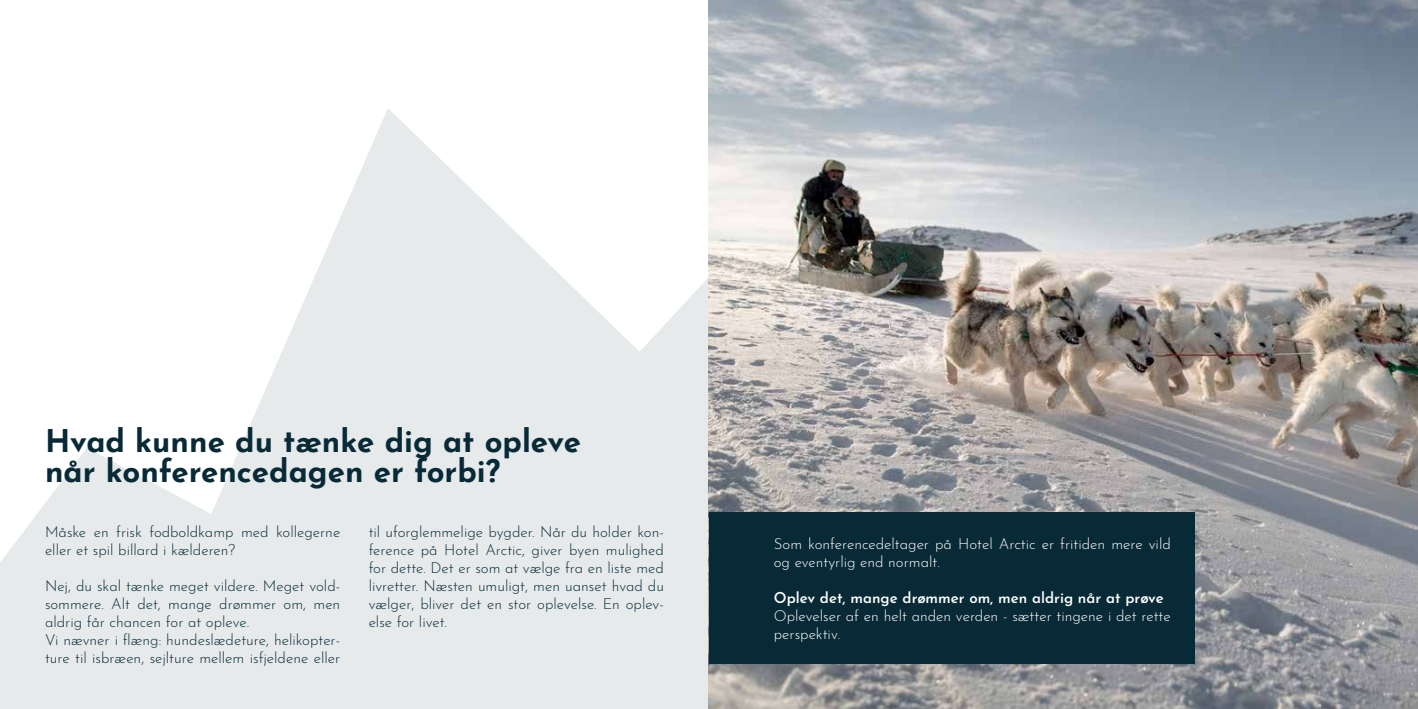
<style>
.page{position:relative;width:1418px;height:709px;background:#fff}
.page>*{position:absolute;margin:0;border:0;box-sizing:border-box;transform-origin:0 0}
.t1{font:700 31.25px/30px "Josefin Sans";color:#072a36}
.t2{font:300 15px/18px "Josefin Sans";color:#072a36}
.t3{font:300 15px/18px "Josefin Sans";color:#fff}
.t4{font:600 15px "Josefin Sans";color:#fff}
</style>
<div class="page">
<svg style="left:0;top:108px;width:709px;height:601px;fill:#e6eaeb"></svg>
<img style="left:709px;top:0;width:708px;height:709px">
<div style="left:709px;top:513px;width:485px;height:151px;background:#082a36"></div>
<h1 class="t1" style="left:45px;top:421px;width:537px">Hvad kunne du tænke dig at opleve når konferencedagen er forbi?</h1>
<p class="t2" style="left:45px;top:521px;width:297px">Måske en frisk fodboldkamp med kollegerne eller et spil billard i kælderen?</p>
<p class="t2" style="left:45px;top:575px;width:297px">Nej, du skal tænke meget vildere. Meget vold&shy;sommere. Alt det, mange drømmer om, men aldrig får chancen for at opleve.<br>Vi nævner i flæng: hundeslædeture, helikopter&shy;ture til isbræen, sejlture mellem isfjeldene eller</p>
<p class="t2" style="left:369px;top:521px;width:297px;text-align:justify">til uforglemmelige bygder. Når du holder kon&shy;ference på Hotel Arctic, giver byen mulighed for dette. Det er som at vælge fra en liste med livretter. Næsten umuligt, men uanset hvad du vælger, bliver det en stor oplevelse. En oplev&shy;else for livet.</p>
<p class="t3" style="left:773px;top:533px;width:398px">Som konferencedeltager på Hotel Arctic er fritiden mere vild og eventyrlig end normalt.</p>
<p class="t4" style="left:773px;top:585px;width:391px">Oplev det, mange drømmer om, men aldrig når at prøve</p>
<p class="t3" style="left:773px;top:605px;width:398px">Oplevelser af en helt anden verden - sætter tingene i det rette perspektiv.</p>
</div>
